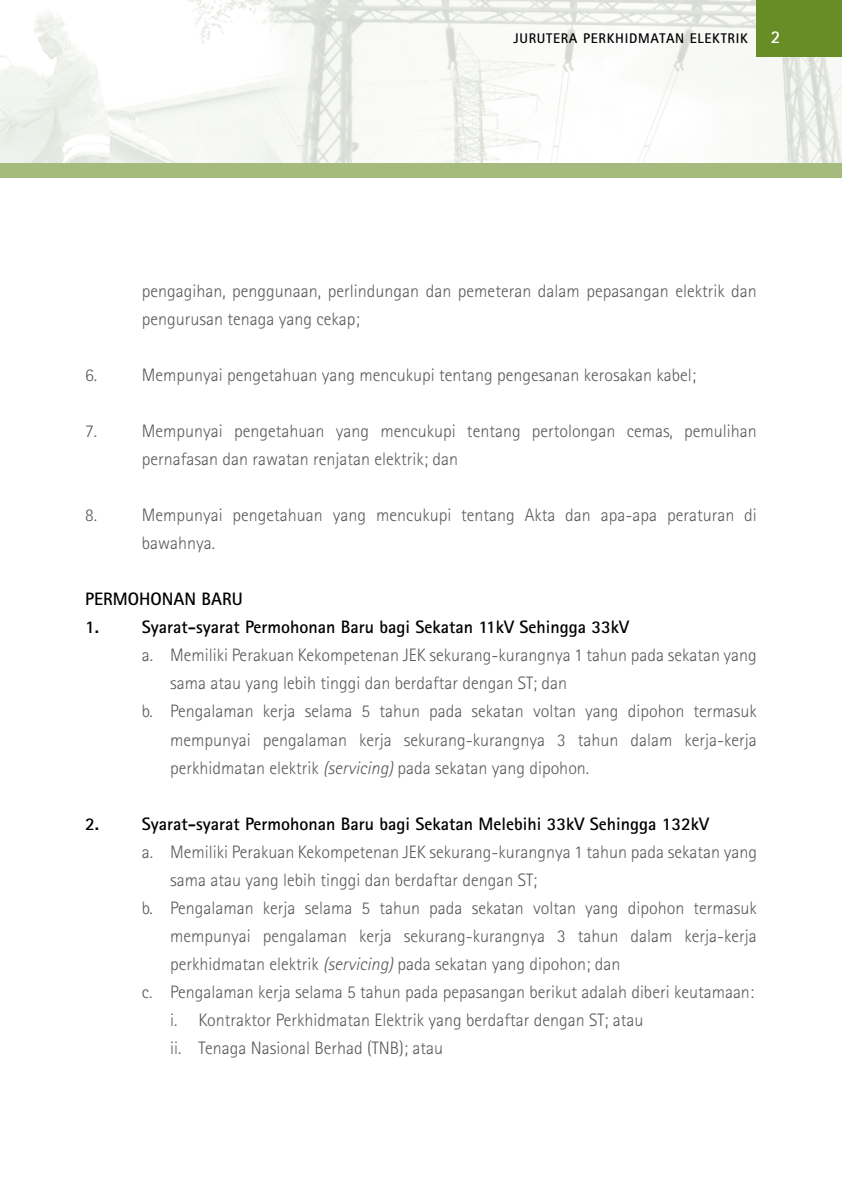
<style>
.page{position:relative;width:842px;height:1191px;background:#fff}
.page>*{position:absolute;margin:0;border:0;box-sizing:border-box;transform-origin:0 0}
.t1{font:300 18px/28px "Rotis Sans Serif";color:#58595b}
.t2{font:700 18px "Rotis Sans Serif";color:#000}
.t3{font:700 18px "Rotis Sans Serif";color:#fff}
.t4{font:700 14px "Rotis Sans Serif";letter-spacing:.05em;color:#000}
.s1{font-style:italic}
</style>
<div class="page">
<img style="left:0;top:0;width:842px;height:163px">
<div style="left:0;top:163px;width:842px;height:14px;background:#a4bb7d"></div>
<div style="left:757px;top:0;width:85px;height:57px;background:#688d26"></div>
<p class="t4" style="left:513px;top:29px;width:236px">JURUTERA PERKHIDMATAN ELEKTRIK</p>
<p class="t3" style="left:771px;top:25px;width:11px">2</p>
<p class="t1" style="left:142px;top:277px;width:617px">pengagihan, penggunaan, perlindungan dan pemeteran dalam pepasangan elektrik dan pengurusan tenaga yang cekap;</p>
<p class="t1" style="left:85px;top:361px;width:13px">6.</p>
<p class="t1" style="left:142px;top:361px;width:556px">Mempunyai pengetahuan yang mencukupi tentang pengesanan kerosakan kabel;</p>
<p class="t1" style="left:85px;top:417px;width:13px">7.</p>
<p class="t1" style="left:142px;top:417px;width:617px">Mempunyai pengetahuan yang mencukupi tentang pertolongan cemas, pemulihan pernafasan dan rawatan renjatan elektrik; dan</p>
<p class="t1" style="left:85px;top:501px;width:13px">8.</p>
<p class="t1" style="left:142px;top:501px;width:617px">Mempunyai pengetahuan yang mencukupi tentang Akta dan apa-apa peraturan di bawahnya.</p>
<p class="t2" style="left:85px;top:588px;width:159px">PERMOHONAN BARU</p>
<p class="t2" style="left:85px;top:616px;width:545px">1. Syarat-syarat Permohonan Baru bagi Sekatan 11kV Sehingga 33kV</p>
<p class="t1" style="left:142px;top:641px;width:617px">a. Memiliki Perakuan Kekompetenan JEK sekurang-kurangnya 1 tahun pada sekatan yang</p>
<p class="t1" style="left:170px;top:669px;width:398px">sama atau yang lebih tinggi dan berdaftar dengan ST; dan</p>
<p class="t1" style="left:142px;top:697px;width:617px">b. Pengalaman kerja selama 5 tahun pada sekatan voltan yang dipohon termasuk</p>
<p class="t1" style="left:170px;top:725px;width:588px">mempunyai pengalaman kerja sekurang-kurangnya 3 tahun dalam kerja-kerja</p>
<p class="t1" style="left:170px;top:753px;width:421px">perkhidmatan elektrik <span class="s1">(servicing)</span> pada sekatan yang dipohon.</p>
<p class="t2" style="left:85px;top:812px;width:625px">2. Syarat-syarat Permohonan Baru bagi Sekatan Melebihi 33kV Sehingga 132kV</p>
<p class="t1" style="left:142px;top:837px;width:617px">a. Memiliki Perakuan Kekompetenan JEK sekurang-kurangnya 1 tahun pada sekatan yang</p>
<p class="t1" style="left:170px;top:865px;width:368px">sama atau yang lebih tinggi dan berdaftar dengan ST;</p>
<p class="t1" style="left:142px;top:893px;width:617px">b. Pengalaman kerja selama 5 tahun pada sekatan voltan yang dipohon termasuk</p>
<p class="t1" style="left:170px;top:921px;width:588px">mempunyai pengalaman kerja sekurang-kurangnya 3 tahun dalam kerja-kerja</p>
<p class="t1" style="left:170px;top:949px;width:452px">perkhidmatan elektrik <span class="s1">(servicing)</span> pada sekatan yang dipohon; dan</p>
<p class="t1" style="left:142px;top:977px;width:614px">c. Pengalaman kerja selama 5 tahun pada pepasangan berikut adalah diberi keutamaan:</p>
<p class="t1" style="left:170px;top:1005px;width:475px">i. Kontraktor Perkhidmatan Elektrik yang berdaftar dengan ST; atau</p>
<p class="t1" style="left:170px;top:1033px;width:274px">ii. Tenaga Nasional Berhad (TNB); atau</p>
</div>
